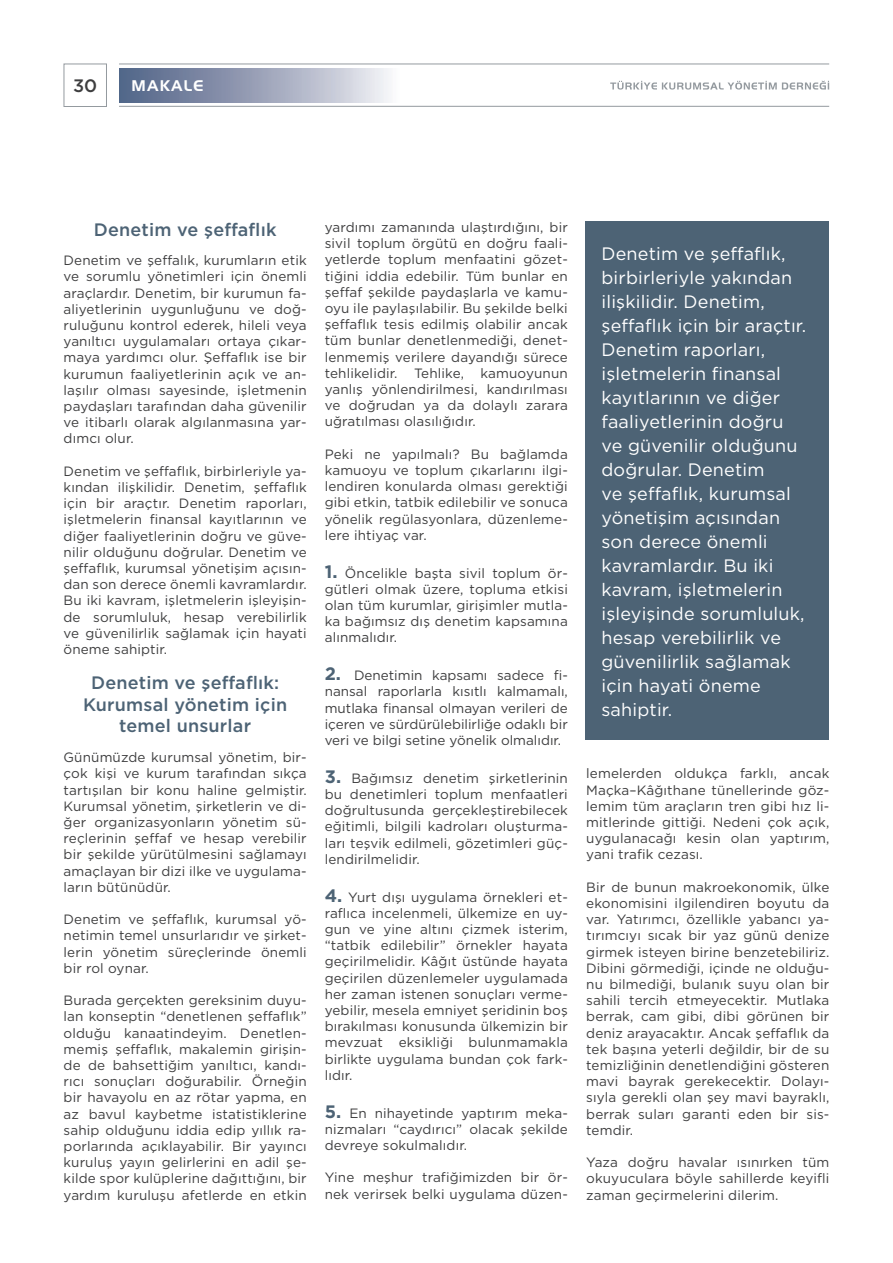
<style>
.page{position:relative;width:893px;height:1263px;background:#fff}
.page>*{position:absolute;margin:0;border:0;box-sizing:border-box;transform-origin:0 0}
.t1{font:18px/24px "Gotham";letter-spacing:.01em;color:#fff}
.t2{font:500 18px/21.6px "Gotham";letter-spacing:.01em;color:#4d6375;text-align:center}
.t3{font:500 18px "Gotham";color:#3e3e3f}
.t4{font:15px "Handel Gothic";letter-spacing:.1em;color:#fff}
.t5{font:13.5px/16.2px "Gotham";letter-spacing:.01em;color:#3e3e3f;text-align:justify}
.s1{font-weight:700;font-size:18px;color:#4d6375}
</style>
<div class="page">
<div style="left:64px;top:64px;width:43px;height:43px;border:1px solid #949a9f"></div>
<hr style="left:119px;top:64px;width:710px;height:1px;background:#949a9f">
<hr style="left:119px;top:106px;width:710px;height:1px;background:#949a9f">
<svg style="left:610px;top:81px;width:219px;height:9px"></svg>
<div style="left:119px;top:68px;width:281px;height:34px;background:linear-gradient(to right,#4b5d82,#f3f1f5)"></div>
<div style="left:586px;top:221px;width:243px;height:519px;background:#4d6375"></div>
<h1 class="t3" style="left:73px;top:79px;width:26px">30</h1>
<p class="t4" style="left:132px;top:77px;width:74px">MAKALE</p>
<h1 class="t2" style="left:94px;top:219px;width:184px">Denetim ve şeffaflık</h1>
<p class="t5" style="left:64px;top:253px;width:245px">Denetim ve şeffalık, kurumların etik ve sorumlu yönetimleri için önemli araçlardır. Denetim, bir kurumun fa&shy;aliyetlerinin uygunluğunu ve doğ&shy;ruluğunu kontrol ederek, hileli veya yanıltıcı uygulamaları ortaya çıkar&shy;maya yardımcı olur. Şeffaflık ise bir kurumun faaliyetlerinin açık ve an&shy;laşılır olması sayesinde, işletmenin paydaşları tarafından daha güvenilir ve itibarlı olarak algılanmasına yar&shy;dımcı olur.</p>
<p class="t5" style="left:64px;top:464px;width:245px">Denetim ve şeffaflık, birbirleriyle ya&shy;kından ilişkilidir. Denetim, şeffaflık için bir araçtır. Denetim raporları, işletmelerin finansal kayıtlarının ve diğer faaliyetlerinin doğru ve güve&shy;nilir olduğunu doğrular. Denetim ve şeffaflık, kurumsal yönetişim açısın&shy;dan son derece önemli kavramlardır.<br>Bu iki kavram, işletmelerin işleyişin&shy;de sorumluluk, hesap verebilirlik ve güvenilirlik sağlamak için hayati öneme sahiptir.</p>
<h1 class="t2" style="left:83px;top:673px;width:206px">Denetim ve şeffaflık:<br>Kurumsal yönetim için temel unsurlar</h1>
<p class="t5" style="left:64px;top:750px;width:245px">Günümüzde kurumsal yönetim, bir&shy;çok kişi ve kurum tarafından sıkça tartışılan bir konu haline gelmiştir.<br>Kurumsal yönetim, şirketlerin ve di&shy;ğer organizasyonların yönetim sü&shy;reçlerinin şeffaf ve hesap verebilir bir şekilde yürütülmesini sağlamayı amaçlayan bir dizi ilke ve uygulama&shy;ların bütünüdür.</p>
<p class="t5" style="left:64px;top:912px;width:245px">Denetim ve şeffaflık, kurumsal yö&shy;netimin temel unsurlarıdır ve şirket&shy;lerin yönetim süreçlerinde önemli bir rol oynar.</p>
<p class="t5" style="left:64px;top:993px;width:245px">Burada gerçekten gereksinim duyu&shy;lan konseptin “denetlenen şeffaflık” olduğu kanaatindeyim. Denetlen&shy;memiş şeffaflık, makalemin girişin&shy;de de bahsettiğim yanıltıcı, kandı&shy;rıcı sonuçları doğurabilir. Örneğin bir havayolu en az rötar yapma, en az bavul kaybetme istatistiklerine sahip olduğunu iddia edip yıllık ra&shy;porlarında açıklayabilir. Bir yayıncı kuruluş yayın gelirlerini en adil şe&shy;kilde spor kulüplerine dağıttığını, bir yardım kuruluşu afetlerde en etkin</p>
<p class="t5" style="left:325px;top:220px;width:245px">yardımı zamanında ulaştırdığını, bir sivil toplum örgütü en doğru faali&shy;yetlerde toplum menfaatini gözet&shy;tiğini iddia edebilir. Tüm bunlar en şeffaf şekilde paydaşlarla ve kamu&shy;oyu ile paylaşılabilir. Bu şekilde belki şeffaflık tesis edilmiş olabilir ancak tüm bunlar denetlenmediği, denet&shy;lenmemiş verilere dayandığı sürece tehlikelidir. Tehlike, kamuoyunun yanlış yönlendirilmesi, kandırılması ve doğrudan ya da dolaylı zarara uğratılması olasılığıdır.</p>
<p class="t5" style="left:325px;top:447px;width:245px">Peki ne yapılmalı? Bu bağlamda kamuoyu ve toplum çıkarlarını ilgi&shy;lendiren konularda olması gerektiği gibi etkin, tatbik edilebilir ve sonuca yönelik regülasyonlara, düzenleme&shy;lere ihtiyaç var.</p>
<p class="t5" style="left:325px;top:565px;width:245px"><span class="s1">1.</span> Öncelikle başta sivil toplum ör&shy;gütleri olmak üzere, topluma etkisi olan tüm kurumlar, girişimler mutla&shy;ka bağımsız dış denetim kapsamına alınmalıdır.</p>
<p class="t5" style="left:325px;top:668px;width:245px"><span class="s1">2.</span> Denetimin kapsamı sadece fi&shy;nansal raporlarla kısıtlı kalmamalı, mutlaka finansal olmayan verileri de içeren ve sürdürülebilirliğe odaklı bir veri ve bilgi setine yönelik olmalıdır.</p>
<p class="t5" style="left:325px;top:771px;width:245px"><span class="s1">3.</span> Bağımsız denetim şirketlerinin bu denetimleri toplum menfaatleri doğrultusunda gerçekleştirebilecek eğitimli, bilgili kadroları oluşturma&shy;ları teşvik edilmeli, gözetimleri güç&shy;lendirilmelidir.</p>
<p class="t5" style="left:325px;top:889px;width:245px"><span class="s1">4.</span> Yurt dışı uygulama örnekleri et&shy;raflıca incelenmeli, ülkemize en uy&shy;gun ve yine altını çizmek isterim, “tatbik edilebilir” örnekler hayata geçirilmelidir. Kâğıt üstünde hayata geçirilen düzenlemeler uygulamada her zaman istenen sonuçları verme&shy;yebilir, mesela emniyet şeridinin boş bırakılması konusunda ülkemizin bir mevzuat eksikliği bulunmamakla birlikte uygulama bundan çok fark&shy;lıdır.</p>
<p class="t5" style="left:325px;top:1105px;width:245px"><span class="s1">5.</span> En nihayetinde yaptırım meka&shy;nizmaları “caydırıcı” olacak şekilde devreye sokulmalıdır.</p>
<p class="t5" style="left:325px;top:1170px;width:245px">Yine meşhur trafiğimizden bir ör&shy;nek verirsek belki uygulama düzen-</p>
<p class="t1" style="left:601px;top:242px;width:206px">Denetim ve şeffaflık, birbirleriyle yakından ilişkilidir. Denetim, şeffaflık için bir araçtır.<br>Denetim raporları, işletmelerin finansal kayıtlarının ve diğer faaliyetlerinin doğru ve güvenilir olduğunu doğrular. Denetim<br>ve şeffaflık, kurumsal yönetişim açısından son derece önemli kavramlardır. Bu iki kavram, işletmelerin işleyişinde sorumluluk, hesap verebilirlik ve güvenilirlik sağlamak için hayati öneme sahiptir.</p>
<p class="t5" style="left:586px;top:766px;width:245px">lemelerden oldukça farklı, ancak Maçka–Kâğıthane tünellerinde göz&shy;lemim tüm araçların tren gibi hız li&shy;mitlerinde gittiği. Nedeni çok açık, uygulanacağı kesin olan yaptırım, yani trafik cezası.</p>
<p class="t5" style="left:586px;top:880px;width:245px">Bir de bunun makroekonomik, ülke ekonomisini ilgilendiren boyutu da var. Yatırımcı, özellikle yabancı ya&shy;tırımcıyı sıcak bir yaz günü denize girmek isteyen birine benzetebiliriz.<br>Dibini görmediği, içinde ne olduğu&shy;nu bilmediği, bulanık suyu olan bir sahili tercih etmeyecektir. Mutlaka berrak, cam gibi, dibi görünen bir deniz arayacaktır. Ancak şeffaflık da tek başına yeterli değildir, bir de su temizliğinin denetlendiğini gösteren mavi bayrak gerekecektir. Dolayı&shy;sıyla gerekli olan şey mavi bayraklı, berrak suları garanti eden bir sis&shy;temdir.</p>
<p class="t5" style="left:586px;top:1155px;width:245px">Yaza doğru havalar ısınırken tüm okuyuculara böyle sahillerde keyifli zaman geçirmelerini dilerim.</p>
</div>
